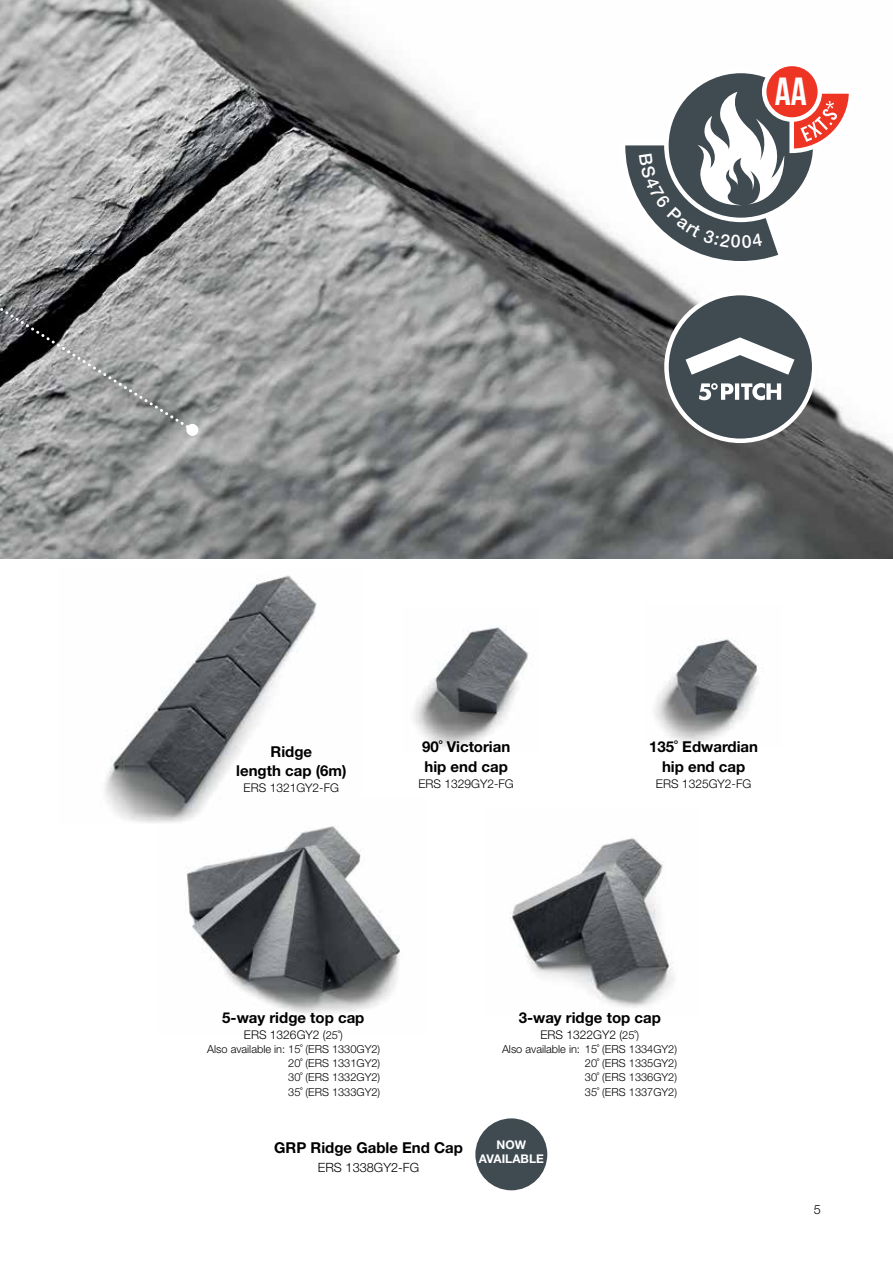
<style>
.page{position:relative;width:893px;height:1263px;background:#fff}
.page>*{position:absolute;margin:0;border:0;box-sizing:border-box;transform-origin:0 0}
.t1{font:700 39.15px "Bebas Neue";color:#fff}
.t2{font:700 15px/19.2px "Helvetica Neue LT Std";color:#000;text-align:center}
.t3{font:300 12.75px "Helvetica Neue LT Std";color:#000}
.t4{font:300 12px "Helvetica Neue LT Std";color:#000}
.t5{font:700 12px/13.5px "Helvetica Neue LT Std";color:#fff;text-align:center}
.t6{font:300 10.95px/14.2px "Helvetica Neue LT Std";color:#000;text-align:justify}
.s1{font-size:10.95px}
</style>
<div class="page">
<img style="left:0;top:0;width:893px;height:559px">
<svg style="left:0;top:278px;width:193px;height:153px;background:#878888"></svg>
<div style="left:186px;top:424px;width:12px;height:12px;background:#fff;border-radius:50%"></div>
<img style="left:414px;top:627px;width:115px;height:120px">
<img style="left:185px;top:826px;width:215px;height:188px">
<img style="left:510px;top:838px;width:164px;height:170px">
<img style="left:655px;top:638px;width:108px;height:104px">
<img style="left:105px;top:575px;width:212px;height:248px">
<div style="left:475px;top:1118px;width:72px;height:72px;background:#3f4a51;border-radius:50%"></div>
<div style="left:666px;top:293px;width:148px;height:148px;background:#3f4a51;border-radius:50%"></div>
<div style="left:664px;top:291px;width:152px;height:152px;border:4px solid #fff;border-radius:50%"></div>
<svg style="left:686px;top:337px;width:108px;height:38px"></svg>
<svg style="left:699px;top:383px;width:82px;height:17px"></svg>
<svg style="left:666px;top:71px;width:149px;height:149px"></svg>
<div style="left:764px;top:64px;width:56px;height:56px;background:#ee3524;border-radius:50%"></div>
<div style="left:762px;top:62px;width:60px;height:60px;border:5px solid #fff;border-radius:50%"></div>
<svg style="left:620px;top:87px;width:236px;height:179px"></svg>
<h1 class="t1" style="left:775px;top:70px;width:33px">AA</h1>
<h2 class="t2" style="left:236px;top:741px;width:112px">Ridge<br>length cap (6m)</h2>
<p class="t4" style="left:244px;top:781px;width:97px">ERS 1321GY2-FG</p>
<h2 class="t2" style="left:422px;top:737px;width:90px;text-align:left">90˚ Victorian hip end cap</h2>
<p class="t4" style="left:418px;top:776px;width:97px">ERS 1329GY2-FG</p>
<h2 class="t2" style="left:649px;top:737px;width:110px">135˚ Edwardian hip end cap</h2>
<p class="t4" style="left:656px;top:776px;width:97px">ERS 1325GY2-FG</p>
<h2 class="t2" style="left:222px;top:1007px;width:144px">5-way ridge top cap</h2>
<p class="t4" style="left:244px;top:1028px;width:100px">ERS 1326GY2 (<span class="s1">25˚)</span></p>
<h2 class="t2" style="left:519px;top:1007px;width:144px">3-way ridge top cap</h2>
<p class="t4" style="left:540px;top:1028px;width:100px">ERS 1322GY2 (<span class="s1">25˚)</span></p>
<p class="t6" style="left:288px;top:1042px;width:94px;text-indent:-81px">Also available in: 15˚ (ERS 1330GY2)<br>20˚ (ERS 1331GY2)<br>30˚ (ERS 1332GY2)<br>35˚ (ERS 1333GY2)</p>
<p class="t6" style="left:585px;top:1042px;width:94px;text-indent:-83px">Also available in: 15˚ (ERS 1334GY2)<br>20˚ (ERS 1335GY2)<br>30˚ (ERS 1336GY2)<br>35˚ (ERS 1337GY2)</p>
<h2 class="t2" style="left:274px;top:1138px;width:190px">GRP Ridge Gable End Cap</h2>
<p class="t3" style="left:318px;top:1160px;width:103px">ERS 1338GY2-FG</p>
<p class="t5" style="left:479px;top:1138px;width:67px">NOW<br>AVAILABLE</p>
<p class="t3" style="left:814px;top:1201px;width:9px">5</p>
</div>
